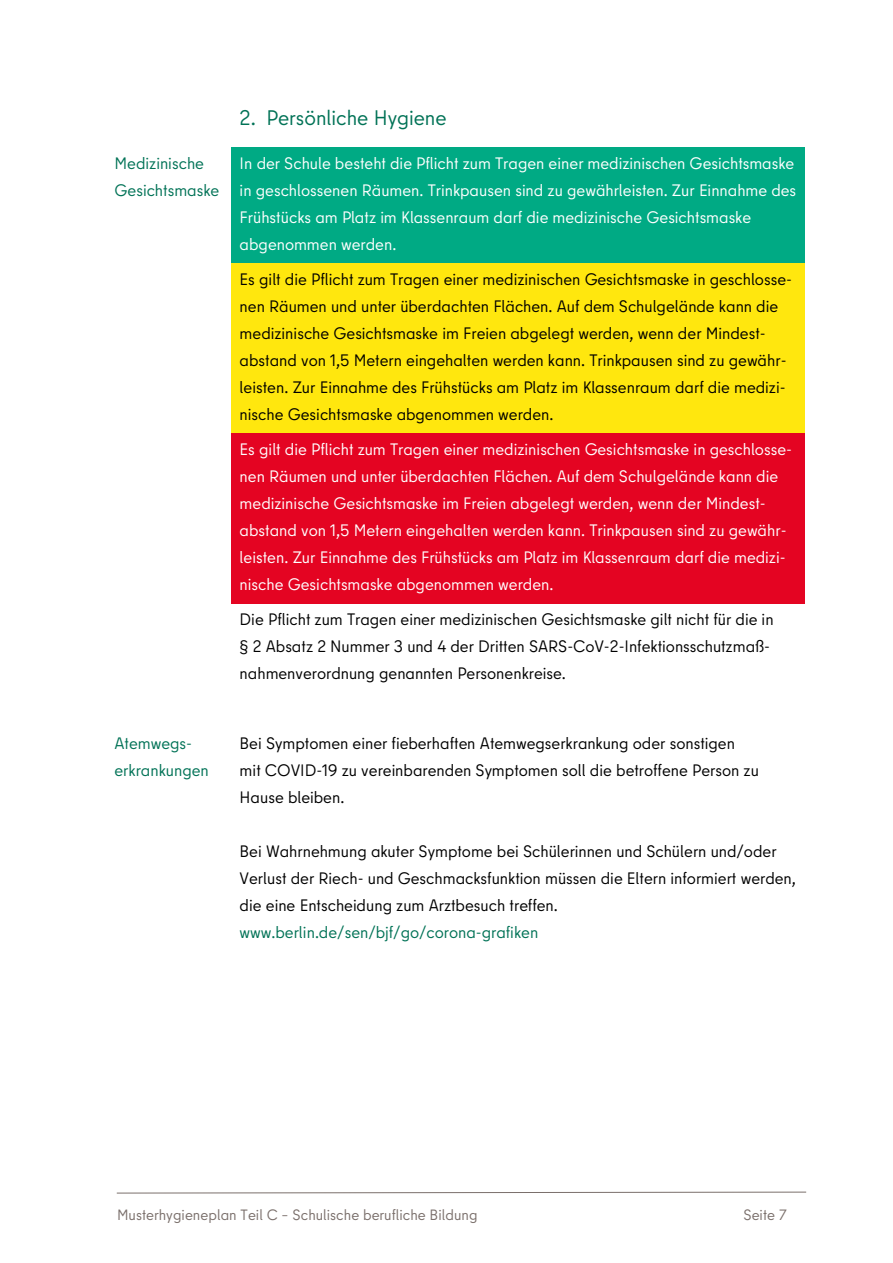
<style>
.page{position:relative;width:893px;height:1263px;background:#fff}
.page>*{position:absolute;margin:0;border:0;box-sizing:border-box;transform-origin:0 0}
.t1{font:21px "Berlin Type";color:#007256}
.t2{font:16.5px/27px "Berlin Type";color:#000}
.t3{font:16.5px/27px "Berlin Type";color:#fff}
.t4{font:16.5px/27px "Berlin Type";color:#007256}
.t5{font:15px "Berlin Type";letter-spacing:.005em;color:#7a6f6b}
</style>
<div class="page">
<svg style="left:116px;top:1192px;width:691px;height:1px"></svg>
<div style="left:231px;top:147px;width:574px;height:116px;background:#00aa84"></div>
<div style="left:231px;top:263px;width:574px;height:170px;background:#ffe70e"></div>
<div style="left:231px;top:433px;width:574px;height:170px;background:#e40422"></div>
<p class="t1" style="left:240px;top:104px;width:209px">2. Persönliche Hygiene</p>
<p class="t4" style="left:114px;top:150px;width:106px">Medizinische<br>Gesichtsmaske</p>
<p class="t3" style="left:240px;top:150px;width:558px">In der Schule besteht die Pflicht zum Tragen einer medizinischen Gesichtsmaske in geschlossenen Räumen. Trinkpausen sind zu gewährleisten. Zur Einnahme des Frühstücks am Platz im Klassenraum darf die medizinische Gesichtsmaske abgenommen werden.</p>
<p class="t2" style="left:240px;top:266px;width:554px">Es gilt die Pflicht zum Tragen einer medizinischen Gesichtsmaske in geschlosse&shy;nen Räumen und unter überdachten Flächen. Auf dem Schulgelände kann die medizinische Gesichtsmaske im Freien abgelegt werden, wenn der Mindest&shy;abstand von 1,5 Metern eingehalten werden kann. Trinkpausen sind zu gewähr&shy;leisten. Zur Einnahme des Frühstücks am Platz im Klassenraum darf die medizi&shy;nische Gesichtsmaske abgenommen werden.</p>
<p class="t3" style="left:240px;top:436px;width:554px">Es gilt die Pflicht zum Tragen einer medizinischen Gesichtsmaske in geschlosse&shy;nen Räumen und unter überdachten Flächen. Auf dem Schulgelände kann die medizinische Gesichtsmaske im Freien abgelegt werden, wenn der Mindest&shy;abstand von 1,5 Metern eingehalten werden kann. Trinkpausen sind zu gewähr&shy;leisten. Zur Einnahme des Frühstücks am Platz im Klassenraum darf die medizi&shy;nische Gesichtsmaske abgenommen werden.</p>
<p class="t2" style="left:240px;top:606px;width:536px">Die Pflicht zum Tragen einer medizinischen Gesichtsmaske gilt nicht für die in § 2 Absatz 2 Nummer 3 und 4 der Dritten SARS-CoV-2-Infektionsschutzmaß&shy;nahmenverordnung genannten Personenkreise.</p>
<p class="t4" style="left:114px;top:730px;width:96px">Atemwegs&shy;erkrankungen</p>
<p class="t2" style="left:240px;top:730px;width:521px">Bei Symptomen einer fieberhaften Atemwegserkrankung oder sonstigen mit COVID-19 zu vereinbarenden Symptomen soll die betroffene Person zu<br>Hause bleiben.</p>
<p class="t2" style="left:240px;top:838px;width:558px">Bei Wahrnehmung akuter Symptome bei Schülerinnen und Schülern und/oder<br>Verlust der Riech- und Geschmacksfunktion müssen die Eltern informiert werden, die eine Entscheidung zum Arztbesuch treffen.</p>
<p class="t4" style="left:240px;top:919px;width:300px">www.berlin.de/sen/bjf/go/corona-grafiken</p>
<p class="t5" style="left:117px;top:1205px;width:362px">Musterhygieneplan Teil C – Schulische berufliche Bildung</p>
<p class="t5" style="left:743px;top:1205px;width:45px">Seite 7</p>
</div>
